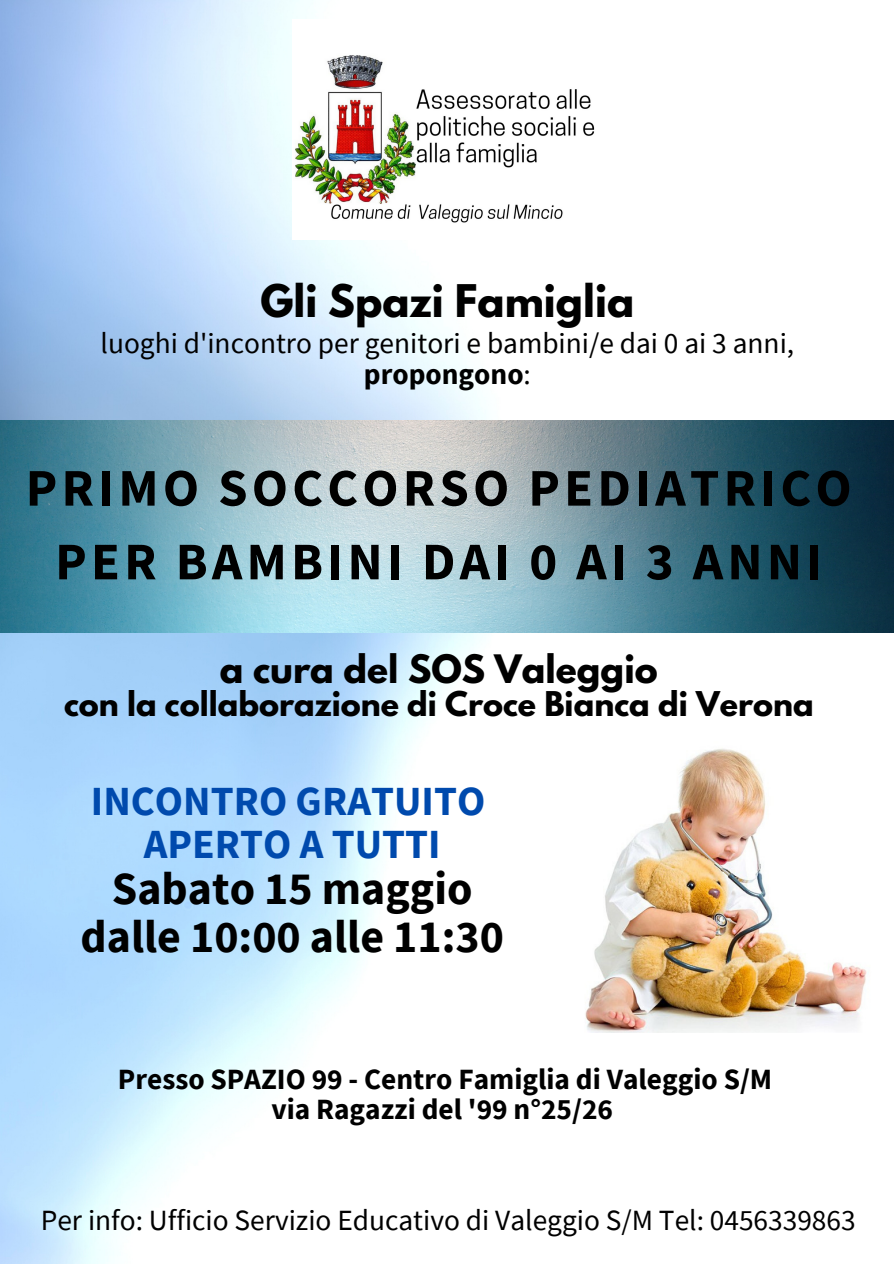
<style>
.page{position:relative;width:894px;height:1264px;background:#fff}
.page>*{position:absolute;margin:0;border:0;box-sizing:border-box;transform-origin:0 0}
.t1{font:700 52.95px/73.7px "Source Sans Pro";letter-spacing:.08em;color:#000;text-align:center}
.t2{font:700 45.9px "Source Sans Pro";color:#000}
.t3{font:700 41.4px "Source Sans Pro";color:#004aad}
.t4{font:700 39.9px "League Spartan";color:#000}
.t5{font:700 34.65px "League Spartan";color:#000}
.t6{font:700 30.15px "League Spartan";color:#000}
.t7{font:29.4px/30.5px "Source Sans Pro";color:#000;text-align:center}
.t8{font:700 29.4px/30.3px "Source Sans Pro";color:#000;text-align:center}
.s1{font-weight:700}
</style>
<div class="page">
<img style="left:0;top:0;width:666px;height:1263px">
<img style="left:0;top:420px;width:893px;height:212px">
<img style="left:474px;top:741px;width:393px;height:291px">
<img style="left:292px;top:19px;width:309px;height:220px">
<p class="t4" style="left:260px;top:281px;width:375px">Gli Spazi Famiglia</p>
<p class="t7" style="left:101px;top:328px;width:695px">luoghi d'incontro per genitori e bambini/e dai 0 ai 3 anni, <span class="s1">propongono</span>:</p>
<p class="t1" style="left:26px;top:450px;width:827px">PRIMO SOCCORSO PEDIATRICO<br>PER BAMBINI DAI 0 AI 3 ANNI</p>
<p class="t5" style="left:220px;top:652px;width:439px">a cura del SOS Valeggio</p>
<p class="t6" style="left:64px;top:688px;width:751px">con la collaborazione di Croce Bianca di Verona</p>
<p class="t3" style="left:91px;top:774px;width:396px">INCONTRO GRATUITO</p>
<p class="t3" style="left:144px;top:817px;width:298px">APERTO A TUTTI</p>
<p class="t2" style="left:112px;top:859px;width:362px">Sabato 15 maggio</p>
<p class="t2" style="left:80px;top:906px;width:425px">dalle 10:00 alle 11:30</p>
<p class="t8" style="left:118px;top:1063px;width:655px">Presso SPAZIO 99 - Centro Famiglia di Valeggio S/M via Ragazzi del '99 n°25/26</p>
<p class="t7" style="left:41px;top:1203px;width:816px">Per info: Ufficio Servizio Educativo di Valeggio S/M Tel: 0456339863</p>
</div>
